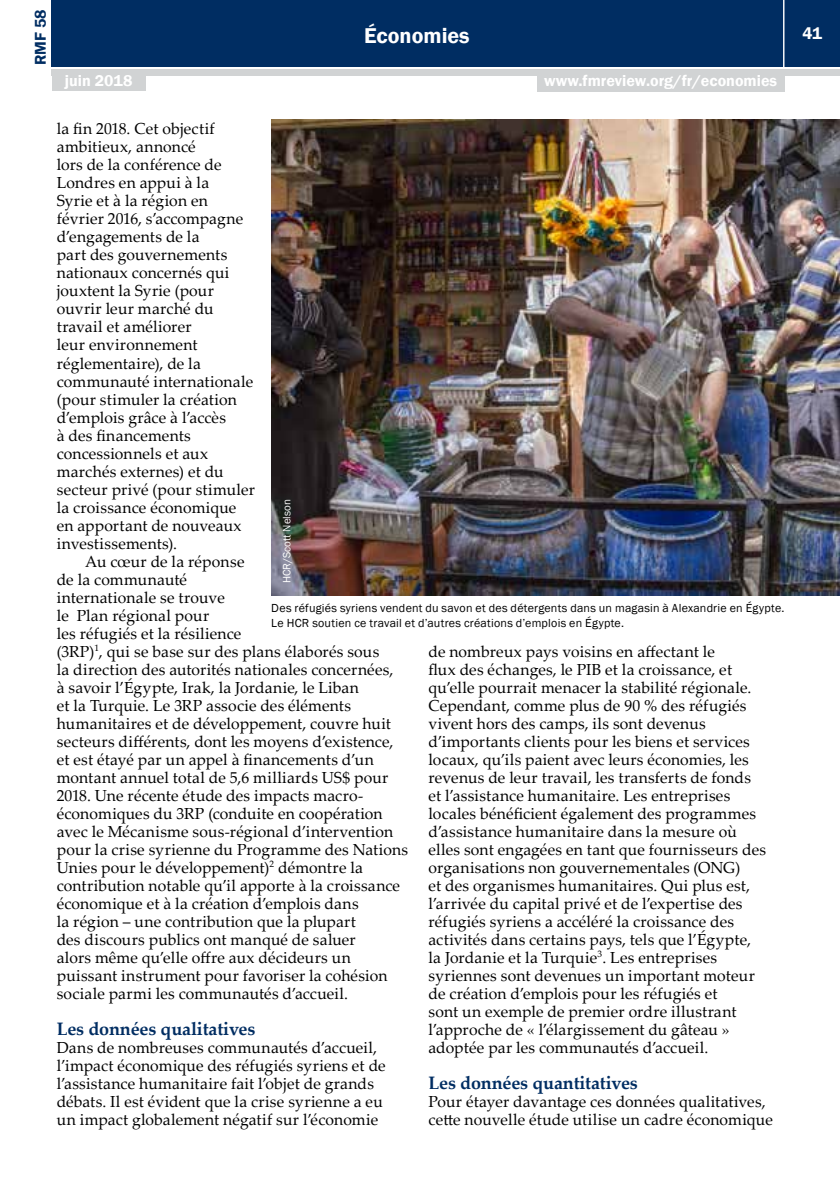
<style>
.page{position:relative;width:840px;height:1191px;background:#fff}
.page>*{position:absolute;margin:0;border:0;box-sizing:border-box;transform-origin:0 0}
.t1{font:600 22px "Franklin Gothic";color:#fff}
.t2{font:700 18px "Palatino Linotype";letter-spacing:-.01em;color:#002d62}
.t3{font:600 17px "Franklin Gothic";color:#fff}
.t4{font:16px/18px "Palatino Linotype";letter-spacing:.01em;color:#000}
.t5{font:600 16px "Franklin Gothic";color:#fff}
.t6{font:600 16px "Franklin Gothic";color:#002d62}
.t7{font:12px/14.4px "Franklin Gothic";letter-spacing:.02em;color:#000}
.t8{font:11px "Franklin Gothic";color:#fff}
</style>
<div class="page">
<div style="left:52px;top:0;width:787px;height:66px;background:#002d62"></div>
<div style="left:52px;top:69px;width:787px;height:6px;background:#d1d3d4"></div>
<hr style="left:782px;top:0;width:2px;height:68px;background:#fff">
<div style="left:52px;top:73px;width:93px;height:18px;background:#d1d3d4"></div>
<div style="left:536px;top:74px;width:248px;height:18px;background:#d1d3d4"></div>
<img style="left:271px;top:119px;width:568px;height:476px">
<p class="t6" style="left:31px;top:65px;width:57px;rotate:-90deg">RMF 58</p>
<h1 class="t1" style="left:364px;top:22px;width:107px">Économies</h1>
<p class="t5" style="left:65px;top:71px;width:69px">juin 2018</p>
<p class="t5" style="left:544px;top:71px;width:234px">www.fmreview.org/fr/economies</p>
<p class="t4" style="left:57px;top:119px;width:200px">la fin 2018. Cet objectif ambitieux, annoncé<br>lors de la conférence de<br>Londres en appui à la<br>Syrie et à la région en février 2016, s’accompagne d’engagements de la<br>part des gouvernements nationaux concernés qui jouxtent la Syrie (pour ouvrir leur marché du travail et améliorer<br>leur environnement réglementaire), de la communauté internationale (pour stimuler la création d’emplois grâce à l’accès<br>à des financements concessionnels et aux marchés externes) et du secteur privé (pour stimuler la croissance économique en apportant de nouveaux investissements).</p>
<p class="t4" style="left:57px;top:551px;width:353px;text-indent:28px">Au cœur de la réponse<br>de la communauté<br>internationale se trouve<br>le Plan régional pour<br>les réfugiés et la résilience<br>(3RP)<sup>1</sup>, qui se base sur des plans élaborés sous<br>la direction des autorités nationales concernées,<br>à savoir l’Égypte, Irak, la Jordanie, le Liban<br>et la Turquie. Le 3RP associe des éléments humanitaires et de développement, couvre huit secteurs différents, dont les moyens d’existence, et est étayé par un appel à financements d’un montant annuel total de 5,6 milliards US$ pour 2018. Une récente étude des impacts macro&shy;économiques du 3RP (conduite en coopération avec le Mécanisme sous-régional d’intervention pour la crise syrienne du Programme des Nations Unies pour le développement)<sup>2</sup> démontre la contribution notable qu’il apporte à la croissance économique et à la création d’emplois dans<br>la région – une contribution que la plupart<br>des discours publics ont manqué de saluer<br>alors même qu’elle offre aux décideurs un puissant instrument pour favoriser la cohésion sociale parmi les communautés d’accueil.</p>
<p class="t2" style="left:57px;top:1015px;width:200px">Les données qualitatives</p>
<p class="t4" style="left:57px;top:1037px;width:330px">Dans de nombreuses communautés d’accueil, l’impact économique des réfugiés syriens et de l’assistance humanitaire fait l’objet de grands débats. Il est évident que la crise syrienne a eu un impact globalement négatif sur l’économie</p>
<p class="t8" style="left:280px;top:583px;width:85px;rotate:-90deg">HCR/Scott Nelson</p>
<p class="t7" style="left:271px;top:601px;width:514px">Des réfugiés syriens vendent du savon et des détergents dans un magasin à Alexandrie en Égypte.<br>Le HCR soutien ce travail et d’autres créations d’emplois en Égypte.</p>
<p class="t4" style="left:428px;top:641px;width:339px">de nombreux pays voisins en affectant le<br>flux des échanges, le PIB et la croissance, et qu’elle pourrait menacer la stabilité régionale.<br>Cependant, comme plus de 90 % des réfugiés vivent hors des camps, ils sont devenus d’importants clients pour les biens et services locaux, qu’ils paient avec leurs économies, les revenus de leur travail, les transferts de fonds et l’assistance humanitaire. Les entreprises locales bénéficient également des programmes d’assistance humanitaire dans la mesure où elles sont engagées en tant que fournisseurs des organisations non gouvernementales (ONG)<br>et des organismes humanitaires. Qui plus est, l’arrivée du capital privé et de l’expertise des réfugiés syriens a accéléré la croissance des activités dans certains pays, tels que l’Égypte, la Jordanie et la Turquie<sup>3</sup>. Les entreprises syriennes sont devenues un important moteur de création d’emplois pour les réfugiés et<br>sont un exemple de premier ordre illustrant l’approche de « l’élargissement du gâteau » adoptée par les communautés d’accueil.</p>
<p class="t2" style="left:428px;top:1069px;width:211px">Les données quantitatives</p>
<p class="t4" style="left:428px;top:1091px;width:346px">Pour étayer davantage ces données qualitatives, cette nouvelle étude utilise un cadre économique</p>
<p class="t3" style="left:801px;top:23px;width:21px">41</p>
</div>
